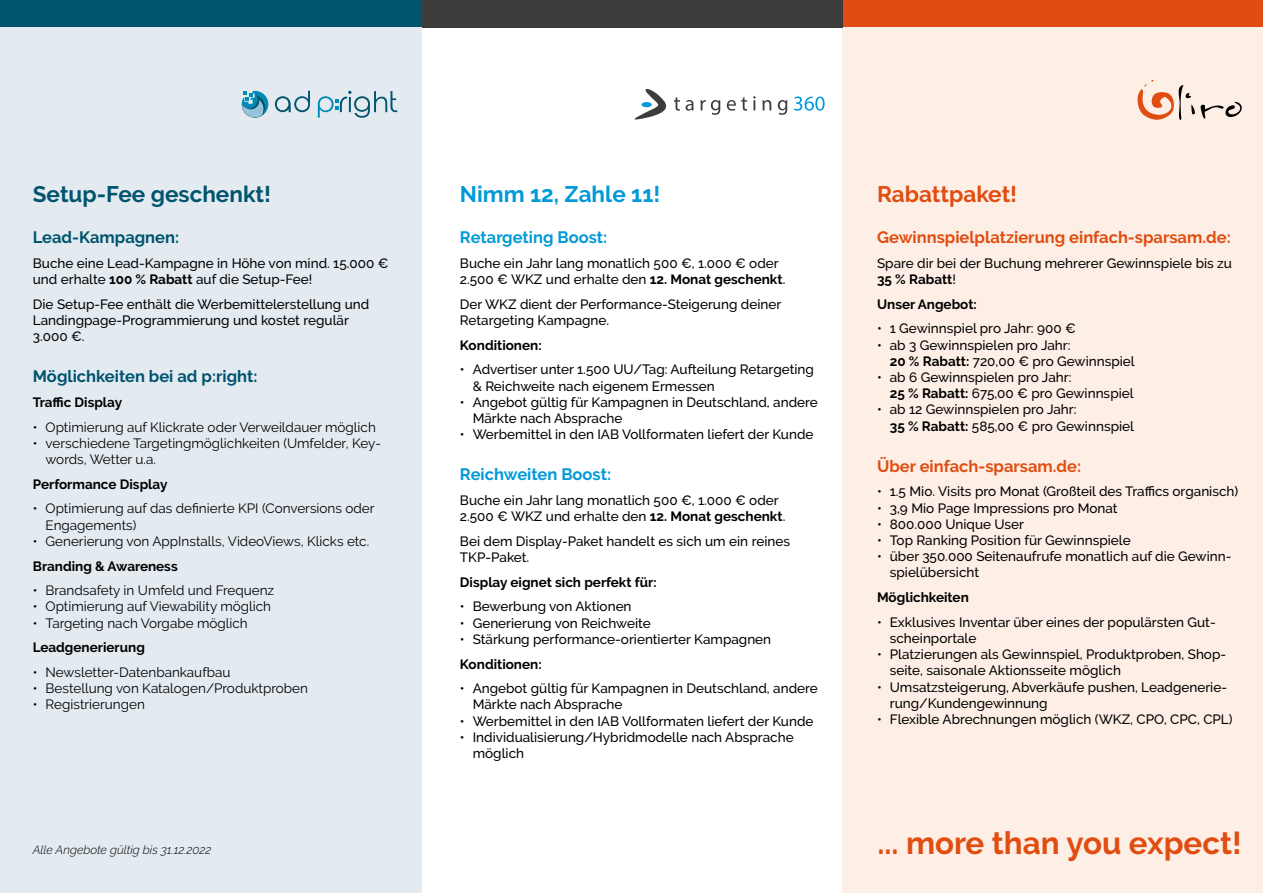
<style>
.page{position:relative;width:1263px;height:893px;background:#fff}
.page>*{position:absolute;margin:0;border:0;box-sizing:border-box;transform-origin:0 0}
.t1{font:700 31.35px "Raleway";color:#e14d11}
.t2{font:700 22.5px "Raleway";color:#00546d}
.t3{font:700 22.5px "Raleway";color:#009ad8}
.t4{font:700 22.5px "Raleway";color:#e14d11}
.t5{font:700 16.5px "Raleway";color:#e14d11}
.t6{font:700 16.5px "Raleway";color:#00546d}
.t7{font:700 16.5px "Raleway";color:#009ad8}
.t8{font:500 13.5px/16.2px "Raleway";color:#000}
.t9{font:13.5px/16.2px "Raleway";color:#000}
.t10{font:700 13.5px "Raleway";color:#000}
.t11{font:italic 300 12px "Raleway";color:#000}
.s1{font-weight:700}
</style>
<div class="page">
<div style="left:843px;top:0;width:420px;height:28px;background:#e14d11"></div>
<div style="left:843px;top:28px;width:420px;height:865px;background:#fdefe6"></div>
<div style="left:421px;top:0;width:422px;height:28px;background:#3c3c3b"></div>
<div style="left:0;top:0;width:421px;height:28px;background:#00546d"></div>
<div style="left:0;top:28px;width:421px;height:865px;background:#e3ebf1"></div>
<svg style="left:1137px;top:79px;width:105px;height:41px"></svg>
<svg style="left:634px;top:89px;width:60px;height:31px"></svg>
<svg style="left:700px;top:100px;width:20px;height:15px"></svg>
<svg style="left:727px;top:97px;width:20px;height:14px"></svg>
<svg style="left:753px;top:96px;width:3px;height:14px"></svg>
<svg style="left:762px;top:100px;width:9px;height:10px"></svg>
<svg style="left:778px;top:100px;width:9px;height:15px"></svg>
<svg style="left:794px;top:97px;width:31px;height:14px"></svg>
<svg style="left:242px;top:91px;width:26px;height:27px"></svg>
<svg style="left:275px;top:91px;width:122px;height:27px"></svg>
<h2 class="t2" style="left:33px;top:181px;width:240px">Setup-Fee geschenkt!</h2>
<p class="t6" style="left:33px;top:228px;width:148px">Lead-Kampagnen:</p>
<p class="t8" style="left:33px;top:255px;width:357px">Buche eine Lead-Kampagne in Höhe von mind. 15.000 € und erhalte <span class="s1">100 % Rabatt</span> auf die Setup-Fee!</p>
<p class="t8" style="left:33px;top:296px;width:338px">Die Setup-Fee enthält die Werbemittelerstellung und<br>Landingpage-Programmierung und kostet regulär<br>3.000 €.</p>
<p class="t6" style="left:33px;top:367px;width:226px">Möglichkeiten bei ad p:right:</p>
<p class="t10" style="left:33px;top:394px;width:91px">Traffic Display</p>
<p class="t9" style="left:33px;top:419px;width:345px">• Optimierung auf Klickrate oder Verweildauer möglich</p>
<p class="t9" style="left:46px;top:435px;width:337px;text-indent:-13px">• verschiedene Targetingmöglichkeiten (Umfelder, Key&shy;words, Wetter u.a.</p>
<p class="t10" style="left:33px;top:476px;width:136px">Performance Display</p>
<p class="t9" style="left:46px;top:500px;width:330px;text-indent:-13px">• Optimierung auf das definierte KPI (Conversions oder<br>Engagements)</p>
<p class="t9" style="left:33px;top:533px;width:338px">• Generierung von AppInstalls, VideoViews, Klicks etc.</p>
<p class="t10" style="left:33px;top:558px;width:146px">Branding &amp; Awareness</p>
<p class="t9" style="left:33px;top:582px;width:243px">• Brandsafety in Umfeld und Frequenz</p>
<p class="t9" style="left:33px;top:598px;width:240px">• Optimierung auf Viewability möglich</p>
<p class="t9" style="left:33px;top:615px;width:216px">• Targeting nach Vorgabe möglich</p>
<p class="t10" style="left:33px;top:640px;width:114px">Leadgenerierung</p>
<p class="t9" style="left:33px;top:664px;width:199px">• Newsletter-Datenbankaufbau</p>
<p class="t9" style="left:33px;top:680px;width:277px">• Bestellung von Katalogen/Produktproben</p>
<p class="t9" style="left:33px;top:696px;width:114px">• Registrierungen</p>
<p class="t11" style="left:33px;top:842px;width:180px">Alle Angebote gültig bis 31.12.2022</p>
<h2 class="t3" style="left:460px;top:181px;width:202px">Nimm 12, Zahle 11!</h2>
<p class="t7" style="left:460px;top:228px;width:149px">Retargeting Boost:</p>
<p class="t8" style="left:460px;top:255px;width:327px">Buche ein Jahr lang monatlich 500 €, 1.000 € oder<br>2.500 € WKZ und erhalte den <span class="s1">12. Monat geschenkt</span>.</p>
<p class="t8" style="left:460px;top:296px;width:323px">Der WKZ dient der Performance-Steigerung deiner<br>Retargeting Kampagne.</p>
<p class="t10" style="left:460px;top:337px;width:83px">Konditionen:</p>
<p class="t8" style="left:473px;top:361px;width:343px;text-indent:-13px">• Advertiser unter 1.500 UU/Tag: Aufteilung Retargeting &amp; Reichweite nach eigenem Ermessen</p>
<p class="t8" style="left:473px;top:394px;width:347px;text-indent:-13px">• Angebot gültig für Kampagnen in Deutschland, andere<br>Märkte nach Absprache</p>
<p class="t8" style="left:460px;top:426px;width:355px">• Werbemittel in den IAB Vollformaten liefert der Kunde</p>
<p class="t7" style="left:460px;top:465px;width:153px">Reichweiten Boost:</p>
<p class="t8" style="left:460px;top:492px;width:327px">Buche ein Jahr lang monatlich 500 €, 1.000 € oder<br>2.500 € WKZ und erhalte den <span class="s1">12. Monat geschenkt</span>.</p>
<p class="t8" style="left:460px;top:533px;width:332px">Bei dem Display-Paket handelt es sich um ein reines<br>TKP-Paket.</p>
<p class="t10" style="left:460px;top:574px;width:198px">Display eignet sich perfekt für:</p>
<p class="t8" style="left:460px;top:598px;width:173px">• Bewerbung von Aktionen</p>
<p class="t8" style="left:460px;top:615px;width:192px">• Generierung von Reichweite</p>
<p class="t8" style="left:460px;top:631px;width:313px">• Stärkung performance-orientierter Kampagnen</p>
<p class="t10" style="left:460px;top:656px;width:83px">Konditionen:</p>
<p class="t8" style="left:473px;top:680px;width:347px;text-indent:-13px">• Angebot gültig für Kampagnen in Deutschland, andere<br>Märkte nach Absprache</p>
<p class="t8" style="left:460px;top:713px;width:355px">• Werbemittel in den IAB Vollformaten liefert der Kunde</p>
<p class="t8" style="left:473px;top:729px;width:322px;text-indent:-13px">• Individualisierung/Hybridmodelle nach Absprache möglich</p>
<h2 class="t4" style="left:877px;top:181px;width:142px">Rabattpaket!</h2>
<p class="t5" style="left:877px;top:228px;width:355px">Gewinnspielplatzierung einfach-sparsam.de:</p>
<p class="t8" style="left:877px;top:255px;width:356px">Spare dir bei der Buchung mehrerer Gewinnspiele bis zu<br><span class="s1">35 % Rabatt</span>!</p>
<p class="t10" style="left:877px;top:296px;width:101px">Unser Angebot:</p>
<p class="t8" style="left:877px;top:321px;width:200px">• 1 Gewinnspiel pro Jahr: 900 €</p>
<p class="t8" style="left:890px;top:337px;width:246px;text-indent:-13px">• ab 3 Gewinnspielen pro Jahr:<br><span class="s1">20 % Rabatt:</span> 720,00 € pro Gewinnspiel</p>
<p class="t8" style="left:890px;top:369px;width:245px;text-indent:-13px">• ab 6 Gewinnspielen pro Jahr:<br><span class="s1">25 % Rabatt:</span> 675,00 € pro Gewinnspiel</p>
<p class="t8" style="left:890px;top:402px;width:246px;text-indent:-13px">• ab 12 Gewinnspielen pro Jahr:<br><span class="s1">35 % Rabatt:</span> 585,00 € pro Gewinnspiel</p>
<p class="t5" style="left:877px;top:456px;width:206px">Über einfach-sparsam.de:</p>
<p class="t8" style="left:877px;top:483px;width:363px">• 1.5 Mio. Visits pro Monat (Großteil des Traffics organisch)</p>
<p class="t8" style="left:877px;top:500px;width:242px">• 3,9 Mio Page Impressions pro Monat</p>
<p class="t8" style="left:877px;top:516px;width:149px">• 800.000 Unique User</p>
<p class="t8" style="left:877px;top:532px;width:255px">• Top Ranking Position für Gewinnspiele</p>
<p class="t8" style="left:890px;top:548px;width:343px;text-indent:-13px">• über 350.000 Seitenaufrufe monatlich auf die Gewinn&shy;spielübersicht</p>
<p class="t10" style="left:877px;top:590px;width:93px">Möglichkeiten</p>
<p class="t8" style="left:890px;top:614px;width:327px;text-indent:-13px">• Exklusives Inventar über eines der populärsten Gut&shy;scheinportale</p>
<p class="t8" style="left:890px;top:646px;width:338px;text-indent:-13px">• Platzierungen als Gewinnspiel, Produktproben, Shop&shy;seite, saisonale Aktionsseite möglich</p>
<p class="t8" style="left:890px;top:679px;width:339px;text-indent:-13px">• Umsatzsteigerung, Abverkäufe pushen, Leadgenerie&shy;rung/Kundengewinnung</p>
<p class="t8" style="left:877px;top:711px;width:357px">• Flexible Abrechnungen möglich (WKZ, CPO, CPC, CPL)</p>
<h1 class="t1" style="left:877px;top:825px;width:366px">... more than you expect!</h1>
</div>
